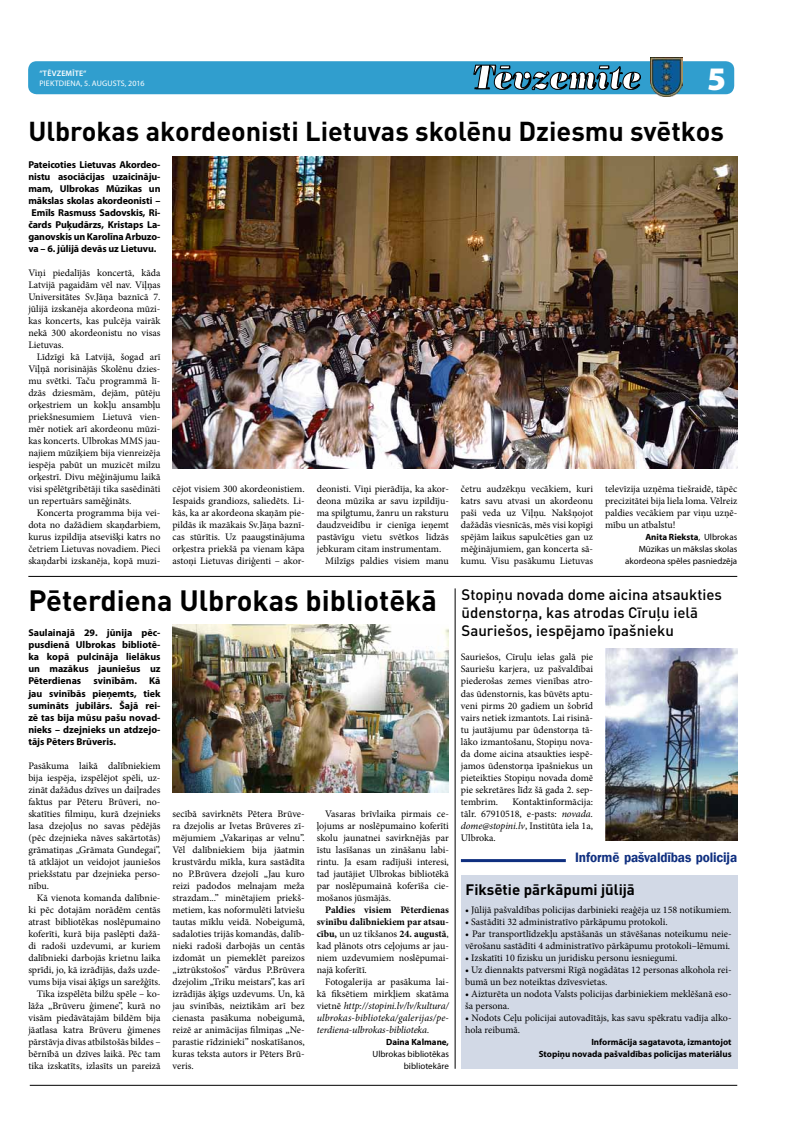
<style>
.page{position:relative;width:794px;height:1129px;background:#fff}
.page>*{position:absolute;margin:0;border:0;box-sizing:border-box;transform-origin:0 0}
.t1{font:900 33px "Myriad Pro";color:#fff}
.t2{font:700 29px "DIN Pro";color:#000}
.t3{font:700 27px "DIN Pro";color:#000}
.t4{font:500 15px/18px "DIN Pro";color:#000}
.t5{font:700 15px "DIN Pro";color:#000}
.t6{font:600 14px "Franklin Gothic";letter-spacing:-.01em;color:#0f2f7f;scale:.95 1}
.t7{font:10px/12px "Minion Pro";color:#000;text-align:justify}
.t8{font:700 10px/12px "Myriad Pro";letter-spacing:-.01em;color:#000;text-align:center}
.t9{font:italic 10px/12px "Minion Pro";color:#000;text-align:justify}
.t10{font:9px/12px "Myriad Pro";color:#000;text-align:right}
.t11{font:700 9px/12px "Myriad Pro";color:#000;text-align:right}
.t12{font:8px "Myriad Pro";letter-spacing:.02em;color:#fff}
.t13{font:600 8px "Myriad Pro";letter-spacing:.02em;color:#fff}
.s1{font-weight:700}
.s2{font-style:normal}
.s3{font-style:italic}
</style>
<div class="page">
<div style="left:28px;top:61px;width:706px;height:33px;background:#309ece;border-radius:9px"></div>
<svg style="left:473px;top:65px;width:168px;height:26px"></svg>
<img style="left:650px;top:58px;width:32px;height:38px">
<hr style="left:30px;top:1084px;width:707px;height:1px;background:#000">
<div style="left:461px;top:875px;width:276px;height:193px;background:#d2d9e6"></div>
<hr style="left:461px;top:858px;width:105px;height:3px;background:#0f2f7f">
<img style="left:605px;top:648px;width:132px;height:192px">
<img style="left:172px;top:624px;width:277px;height:168px">
<hr style="left:28px;top:576px;width:709px;height:1px;background:#000">
<hr style="left:455px;top:588px;width:1px;height:480px;background:#000">
<img style="left:172px;top:156px;width:565px;height:312px">
<p class="t13" style="left:39px;top:68px;width:49px">“tĒVZEMĪTE“</p>
<p class="t12" style="left:39px;top:78px;width:107px">piektDIENA, 5. augusts, 2016</p>
<h1 class="t1" style="left:707px;top:60px;width:20px">5</h1>
<h3 class="t3" style="left:28px;top:113px;width:697px">Ulbrokas akordeonisti Lietuvas skolēnu Dziesmu svētkos</h3>
<p class="t8" style="left:28px;top:158px;width:134px">Pateicoties Lietuvas Akordeo&shy;nistu asociācijas uzaicināju&shy;mam, Ulbrokas Mūzikas un mākslas skolas akordeonisti –<br>Emīls Rasmuss Sadovskis, Ri&shy;čards Puķudārzs, Kristaps La&shy;ganovskis un Karolīna Arbuzo&shy;va – 6. jūlijā devās uz Lietuvu.</p>
<p class="t7" style="left:28px;top:267px;width:134px">Viņi piedalījās koncertā, kāda Latvijā pagaidām vēl nav. Viļņas Universitātes Sv.Jāņa baznīcā 7. jūlijā izskanēja akordeona mūzi&shy;kas koncerts, kas pulcēja vairāk nekā 300 akordeonistu no visas Lietuvas.</p>
<p class="t7" style="left:28px;top:351px;width:134px;text-indent:8px">Līdzīgi kā Latvijā, šogad arī Viļņā norisinājās Skolēnu dzies&shy;mu svētki. Taču programmā lī&shy;dzās dziesmām, dejām, pūtēju orķestriem un kokļu ansambļu priekšnesumiem Lietuvā vien&shy;mēr notiek arī akordeonu mūzi&shy;kas koncerts. Ulbrokas MMS jau&shy;najiem mūziķiem bija vienreizēja iespēja pabūt un muzicēt milzu orķestrī. Divu mēģinājumu laikā visi spēlētgribētāji tika sasēdināti un repertuārs samēģināts.</p>
<p class="t7" style="left:28px;top:507px;width:134px;text-indent:8px">Koncerta programma bija vei&shy;dota no dažādiem skaņdarbiem, kurus izpildīja atsevišķi katrs no četriem Lietuvas novadiem. Pieci skaņdarbi izskanēja, kopā muzi-</p>
<p class="t7" style="left:172px;top:483px;width:134px">cējot visiem 300 akordeonistiem.<br>Iespaids grandiozs, saliedēts. Li&shy;kās, ka ar akordeona skaņām pie&shy;pildās ik mazākais Sv.Jāņa baznī&shy;cas stūrītis. Uz paaugstinājuma orķestra priekšā pa vienam kāpa astoņi Lietuvas diriģenti – akor-</p>
<p class="t7" style="left:317px;top:483px;width:134px">deonisti. Viņi pierādīja, ka akor-</p>
<p class="t7" style="left:317px;top:495px;width:134px">deona mūzika ar savu izpildīju-</p>
<p class="t7" style="left:317px;top:507px;width:134px">ma spilgtumu, žanru un raksturu</p>
<p class="t7" style="left:317px;top:519px;width:134px">daudzveidību ir cienīga ieņemt</p>
<p class="t7" style="left:317px;top:531px;width:134px">pastāvīgu vietu svētkos līdzās</p>
<p class="t7" style="left:317px;top:543px;width:126px">jebkuram citam instrumentam.</p>
<p class="t7" style="left:325px;top:555px;width:125px">Milzīgs paldies visiem manu</p>
<h2 class="t2" style="left:28px;top:580px;width:410px">Pēterdiena Ulbrokas bibliotēkā</h2>
<p class="t8" style="left:28px;top:626px;width:134px;text-align:justify">Saulainajā 29. jūnija pēc&shy;pusdienā Ulbrokas bibliotē&shy;ka kopā pulcināja lielākus un mazākus jauniešus uz Pēterdienas svinībām. Kā jau svinībās pieņemts, tiek sumināts jubilārs. Šajā rei&shy;zē tas bija mūsu pašu novad&shy;nieks – dzejnieks un atdzejo&shy;tājs Pēters Brūveris.</p>
<p class="t7" style="left:28px;top:759px;width:134px">Pasākuma laikā dalībniekiem bija iespēja, izspēlējot spēli, uz&shy;zināt dažādus dzīves un daiļrades faktus par Pēteru Brūveri, no&shy;skatīties filmiņu, kurā dzejnieks lasa dzejoļus no savas pēdējās (pēc dzejnieka nāves sakārtotās) grāmatiņas „Grāmata Gundegai”, tā atklājot un veidojot jauniešos priekšstatu par dzejnieka perso&shy;nību.</p>
<p class="t7" style="left:28px;top:891px;width:134px;text-align:right">Kā vienota komanda dalībnie&shy;ki pēc dotajām norādēm centās atrast bibliotēkas noslēpumaino koferīti, kurā bija paslēpti dažā&shy;di radoši uzdevumi, ar kuriem dalībnieki darbojās krietnu laika sprīdi, jo, kā izrādījās, dažs uzde&shy;vums bija visai āķīgs un sarežģīts.<br>Tika izspēlēta bilžu spēle – ko&shy;lāža „Brūveru ģimene”, kurā no visām piedāvātajām bildēm bija jāatlasa katra Brūveru ģimenes pārstāvja divas atbilstošās bildes – bērnībā un dzīves laikā. Pēc tam tika izskatīts, izlasīts un pareizā</p>
<p class="t7" style="left:172px;top:807px;width:134px">secībā savirknēts Pētera Brūve&shy;ra dzejolis ar Ivetas Brūveres zī&shy;mējumiem „Vakariņas ar velnu”.<br>Vēl dalībniekiem bija jāatmin krustvārdu mīkla, kura sastādīta no P.Brūvera dzejolī „Jau kuro reizi padodos melnajam meža strazdam...” minētajiem priekš&shy;metiem, kas noformulēti latviešu tautas mīklu veidā. Nobeigumā, sadaloties trijās komandās, dalīb&shy;nieki radoši darbojās un centās izdomāt un piemeklēt pareizos „iztrūkstošos” vārdus P.Brūvera dzejolim „Triku meistars”, kas arī izrādījās āķīgs uzdevums. Un, kā jau svinībās, neiztikām arī bez cienasta pasākuma nobeigumā, reizē ar animācijas filmiņas „Ne&shy;parastie rīdzinieki” noskatīšanos, kuras teksta autors ir Pēters Brū&shy;veris.</p>
<p class="t7" style="left:317px;top:807px;width:134px;text-indent:8px">Vasaras brīvlaika pirmais ce&shy;ļojums ar noslēpumaino koferīti skolu jaunatnei savirknējās par īstu lasīšanas un zināšanu labi&shy;rintu. Ja esam radījuši interesi, tad jautājiet Ulbrokas bibliotēkā par noslēpumainā koferīša cie&shy;mošanos jūsmājās.</p>
<p class="t7" style="left:317px;top:903px;width:134px;text-indent:8px"><span class="s1">Paldies visiem Pēterdienas svinību dalībniekiem par atsau&shy;cību,</span> un uz tikšanos <span class="s1">24. augustā</span>, kad plānots otrs ceļojums ar jau&shy;niem uzdevumiem noslēpumai&shy;najā koferītī.</p>
<p class="t9" style="left:317px;top:975px;width:134px;text-indent:8px"><span class="s2">Fotogalerija ar pasākuma lai&shy;kā fiksētiem mirkļiem skatāma vietnē</span> http://stopini.lv/lv/kultura/ ulbrokas-biblioteka/galerijas/pe&shy;terdiena-ulbrokas-biblioteka.</p>
<p class="t11" style="left:386px;top:1035px;width:64px">Daina Kalmane,</p>
<p class="t10" style="left:372px;top:1047px;width:78px">Ulbrokas bibliotēkas bibliotekāre</p>
<p class="t7" style="left:461px;top:483px;width:134px">četru audzēkņu vecākiem, kuri katrs savu atvasi un akordeonu paši veda uz Viļņu. Nakšņojot dažādās viesnīcās, mēs visi kopīgi spējām laikus sapulcēties gan uz mēģinājumiem, gan koncerta sā&shy;kumu. Visu pasākumu Lietuvas</p>
<p class="t7" style="left:605px;top:483px;width:134px">televīzija uzņēma tiešraidē, tāpēc precizitātei bija liela loma. Vēlreiz paldies vecākiem par viņu uzņē&shy;mību un atbalstu!</p>
<p class="t10" style="left:625px;top:531px;width:113px"><span class="s1">Anita Rieksta</span>, Ulbrokas<br>Mūzikas un mākslas skolas akordeona spēles pasniedzēja</p>
<h3 class="t4" style="left:461px;top:585px;width:262px">Stopiņu novada dome aicina atsaukties ūdenstorņa, kas atrodas Cīruļu ielā<br>Sauriešos, iespējamo īpašnieku</h3>
<p class="t7" style="left:461px;top:651px;width:134px">Sauriešos, Cīruļu ielas galā pie Sauriešu karjera, uz pašvaldībai piederošas zemes vienības atro&shy;das ūdenstornis, kas būvēts aptu&shy;veni pirms 20 gadiem un šobrīd vairs netiek izmantots. Lai risinā&shy;tu jautājumu par ūdenstorņa tā&shy;lāko izmantošanu, Stopiņu nova&shy;da dome aicina atsaukties iespē&shy;jamos ūdenstorņa īpašniekus un pieteikties Stopiņu novada domē pie sekretāres līdz šā gada 2. sep&shy;tembrim.</p>
<p class="t7" style="left:461px;top:795px;width:134px;text-indent:52px">Kontaktinformācija: tālr. 67910518, e-pasts: <span class="s3">novada. dome@stopini.lv</span>, Institūta iela 1a, Ulbroka.</p>
<h3 class="t6" style="left:575px;top:849px;width:172px">Informē pašvaldības policija</h3>
<h3 class="t5" style="left:465px;top:879px;width:171px">Fiksētie pārkāpumi jūlijā</h3>
<p class="t7" style="left:465px;top:903px;width:268px">• Jūlijā pašvaldības policijas darbinieki reaģēja uz 158 notikumiem.</p>
<p class="t7" style="left:465px;top:915px;width:204px">• Sastādīti 32 administratīvo pārkāpumu protokoli.</p>
<p class="t7" style="left:465px;top:927px;width:268px">• Par transportlīdzekļu apstāšanās un stāvēšanas noteikumu neie&shy;vērošanu sastādīti 4 administratīvo pārkāpumu protokoli–lēmumi.</p>
<p class="t7" style="left:465px;top:951px;width:214px">• Izskatīti 10 fizisku un juridisku personu iesniegumi.</p>
<p class="t7" style="left:465px;top:963px;width:268px">• Uz diennakts patversmi Rīgā nogādātas 12 personas alkohola rei&shy;bumā un bez noteiktas dzīvesvietas.</p>
<p class="t7" style="left:465px;top:987px;width:268px">• Aizturēta un nodota Valsts policijas darbiniekiem meklēšanā eso&shy;ša persona.</p>
<p class="t7" style="left:465px;top:1011px;width:268px">• Nodots Ceļu policijai autovadītājs, kas savu spēkratu vadīja alko&shy;hola reibumā.</p>
<p class="t11" style="left:539px;top:1035px;width:194px">Informācija sagatavota, izmantojot<br>Stopiņu novada pašvaldības policijas materiālus</p>
</div>
